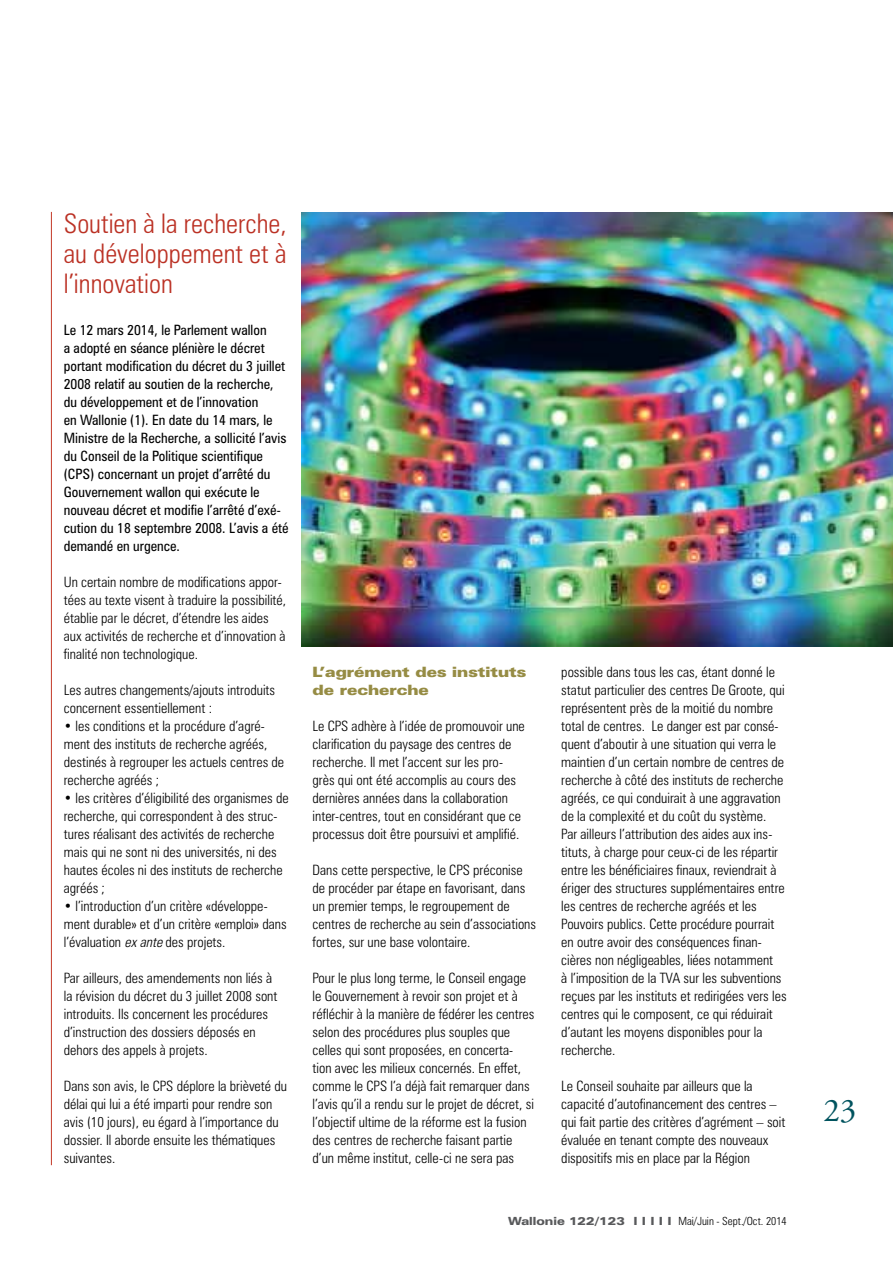
<style>
.page{position:relative;width:893px;height:1263px;background:#fff}
.page>*{position:absolute;margin:0;border:0;box-sizing:border-box;transform-origin:0 0}
.t1{font:33px "Adobe Garamond Pro";color:#00535e}
.t2{font:300 condensed 27px/30px "Zurich BT";color:#bb3124;text-align:justify}
.t3{font:300 condensed 14.25px/18px "Zurich BT";color:#000}
.t4{font:condensed 14.25px/18px "Zurich BT";color:#000}
.t5{font:900 expanded 14.25px/18px "Zurich BT";color:#968c44}
.t6{font:300 condensed 11.25px "Zurich BT";color:#000}
.s1{font-style:italic}
.s2{font-weight:900;font-stretch:expanded;color:#58595b}
</style>
<div class="page">
<hr style="left:51px;top:212px;width:1px;height:953px;background:#c33927">
<img style="left:301px;top:213px;width:592px;height:433px">
<p class="t2" style="left:64px;top:208px;width:224px">Soutien à la recherche, au développement et à l’innovation</p>
<p class="t4" style="left:64px;top:321px;width:226px">Le 12 mars 2014, le Parlement wallon<br>a adopté en séance plénière le décret portant modification du décret du 3 juillet 2008 relatif au soutien de la recherche, du développement et de l’innovation<br>en Wallonie (1). En date du 14 mars, le Ministre de la Recherche, a sollicité l’avis du Conseil de la Politique scientifique (CPS) concernant un projet d’arrêté du Gouvernement wallon qui exécute le nouveau décret et modifie l’arrêté d’exé&shy;cution du 18 septembre 2008. L’avis a été demandé en urgence.</p>
<p class="t3" style="left:64px;top:573px;width:224px">Un certain nombre de modifications appor&shy;tées au texte visent à traduire la possibilité, établie par le décret, d’étendre les aides aux activités de recherche et d’innovation à finalité non technologique.</p>
<p class="t3" style="left:64px;top:681px;width:213px">Les autres changements/ajouts introduits concernent essentiellement :</p>
<p class="t3" style="left:64px;top:717px;width:222px">• les conditions et la procédure d’agré&shy;ment des instituts de recherche agréés, destinés à regrouper les actuels centres de recherche agréés ;</p>
<p class="t3" style="left:64px;top:789px;width:227px">• les critères d’éligibilité des organismes de recherche, qui correspondent à des struc&shy;tures réalisant des activités de recherche mais qui ne sont ni des universités, ni des hautes écoles ni des instituts de recherche agréés ;</p>
<p class="t3" style="left:64px;top:897px;width:224px">• l’introduction d’un critère «développe&shy;ment durable» et d’un critère «emploi» dans l’évaluation <span class="s1">exante</span>des projets.</p>
<p class="t3" style="left:64px;top:969px;width:215px">Par ailleurs, des amendements non liés à la révision du décret du 3 juillet 2008 sont introduits. Ils concernent les procédures d’instruction des dossiers déposés en dehors des appels à projets.</p>
<p class="t3" style="left:64px;top:1077px;width:225px">Dans son avis, le CPS déplore la brièveté du délai qui lui a été imparti pour rendre son avis (10 jours), eu égard à l’importance du dossier. Il aborde ensuite les thématiques suivantes.</p>
<p class="t5" style="left:313px;top:663px;width:215px">L’agrément des instituts de recherche</p>
<p class="t3" style="left:313px;top:717px;width:214px">Le CPS adhère à l’idée de promouvoir une clarification du paysage des centres de recherche. Il met l’accent sur les pro&shy;grès qui ont été accomplis au cours des dernières années dans la collaboration inter-centres, tout en considérant que ce processus doit être poursuivi et amplifié.</p>
<p class="t3" style="left:313px;top:861px;width:225px">Dans cette perspective, le CPS préconise de procéder par étape en favorisant, dans un premier temps, le regroupement de centres de recherche au sein d’associations fortes, sur une base volontaire.</p>
<p class="t3" style="left:313px;top:969px;width:223px">Pour le plus long terme, le Conseil engage le Gouvernement à revoir son projet et à réfléchir à la manière de fédérer les centres selon des procédures plus souples que celles qui sont proposées, en concerta&shy;tion avec les milieux concernés. En effet, comme le CPS l’a déjà fait remarquer dans l’avis qu’il a rendu sur le projet de décret, si l’objectif ultime de la réforme est la fusion des centres de recherche faisant partie d’un même institut, celle-ci ne sera pas</p>
<p class="t3" style="left:561px;top:663px;width:227px">possible dans tous les cas, étant donné le statut particulier des centres De Groote, qui représentent près de la moitié du nombre total de centres. Le danger est par consé&shy;quent d’aboutir à une situation qui verra le maintien d’un certain nombre de centres de recherche à côté des instituts de recherche agréés, ce qui conduirait à une aggravation de la complexité et du coût du système.<br>Par ailleurs l’attribution des aides aux ins&shy;tituts, à charge pour ceux-ci de les répartir entre les bénéficiaires finaux, reviendrait à ériger des structures supplémentaires entre les centres de recherche agréés et les Pouvoirs publics. Cette procédure pourrait en outre avoir des conséquences finan&shy;cières non négligeables, liées notamment<br>à l’imposition de la TVA sur les subventions reçues par les instituts et redirigées vers les centres qui le composent, ce qui réduirait d’autant les moyens disponibles pour la recherche.</p>
<p class="t3" style="left:561px;top:1077px;width:226px">Le Conseil souhaite par ailleurs que la capacité d’autofinancement des centres – qui fait partie des critères d’agrément – soit évaluée en tenant compte des nouveaux dispositifs mis en place par la Région</p>
<p class="t6" style="left:508px;top:1214px;width:280px"><span class="s2">Wallonie 122/123 I I I I I</span> Mai/Juin - Sept./Oct. 2014</p>
<p class="t1" style="left:823px;top:1091px;width:34px">23</p>
</div>
